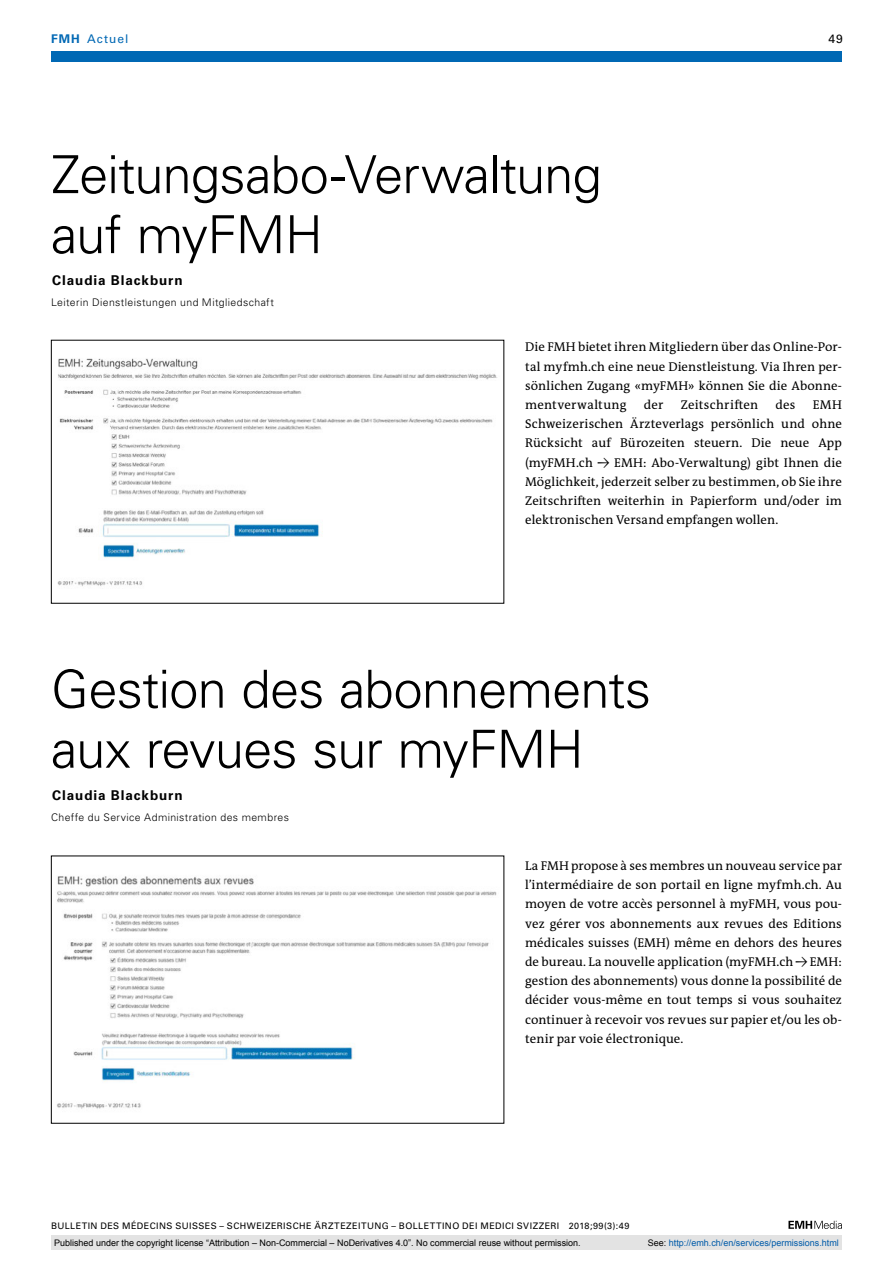
<style>
.page{position:relative;width:893px;height:1263px;background:#fff}
.page>*{position:absolute;margin:0;border:0;box-sizing:border-box;transform-origin:0 0}
.t1{font:300 52.5px/60px "Univers LT Std";letter-spacing:-.02em;color:#000}
.t2{font:700 13.5px "Univers LT Std";letter-spacing:.065em;color:#000}
.t3{font:12.75px/19.2px "The Antiqua B W5 Plain";letter-spacing:.005em;color:#000;text-align:justify}
.t4{font:12.75px "The Antiqua B W5 Plain";letter-spacing:.025em;color:#000}
.t5{font:12px "Univers LT Std";letter-spacing:.085em;color:#0068b4}
.t6{font:12px "Univers LT Std";color:#000}
.t7{font:300 10.5px "Univers LT Std";letter-spacing:.04em;color:#000}
.t8{font:9px "Arial";color:#000}
.t9{font:9px "Univers LT Std";letter-spacing:.05em;color:#000}
.t10{font:9px "Arial";color:#005ba9}
.s1{font-weight:700}
.s2{color:#000}
</style>
<div class="page">
<svg style="left:788px;top:1221px;width:54px;height:8px"></svg>
<img style="left:57px;top:358px;width:440px;height:228px">
<img style="left:57px;top:876px;width:440px;height:233px">
<div style="left:51px;top:51px;width:791px;height:11px;background:#0068b4"></div>
<div style="left:51px;top:1235px;width:791px;height:15px;background:#e3e3e3"></div>
<p class="t5" style="left:51px;top:31px;width:79px"><span class="s1">FMH</span> Actuel</p>
<p class="t6" style="left:829px;top:31px;width:16px">49</p>
<h1 class="t1" style="left:51px;top:145px;width:552px">Zeitungsabo-Verwaltung auf myFMH</h1>
<p class="t2" style="left:52px;top:272px;width:132px">Claudia Blackburn</p>
<p class="t7" style="left:51px;top:296px;width:224px">Leiterin Dienstleistungen und Mitgliedschaft</p>
<p class="t3" style="left:525px;top:338px;width:318px">Die FMH bietet ihren Mitgliedern über das Online-Por&shy;tal myfmh.ch eine neue Dienstleistung. Via Ihren per&shy;sönlichen Zugang «myFMH» können Sie die Abonne&shy;mentverwaltung</p>
<p class="t3" style="left:644px;top:395px;width:21px">der</p>
<p class="t4" style="left:681px;top:396px;width:79px">Zeitschriften</p>
<p class="t3" style="left:775px;top:395px;width:22px">des</p>
<p class="t3" style="left:525px;top:395px;width:318px;text-indent:288px">EMH Schweizerischen Ärzteverlags persönlich und ohne Rücksicht auf Bürozeiten steuern. Die neue App (myFMH.ch → EMH: Abo-Verwaltung) gibt Ihnen die Möglichkeit, jederzeit selber zu bestimmen, ob Sie ihre Zeitschriften weiterhin in Papierform und/oder im elektronischen Versand empfangen wollen.</p>
<h1 class="t1" style="left:51px;top:659px;width:602px">Gestion des abonnements aux revues sur myFMH</h1>
<p class="t2" style="left:52px;top:787px;width:132px">Claudia Blackburn</p>
<p class="t7" style="left:51px;top:811px;width:239px">Cheffe du Service Administration des membres</p>
<p class="t3" style="left:525px;top:856px;width:318px">La FMH propose à ses membres un nouveau service par l’intermédiaire de son portail en ligne myfmh.ch. Au moyen de votre accès personnel à myFMH, vous pou&shy;vez gérer vos abonnements aux revues des Editions médicales suisses (EMH) même en dehors des heures de bureau. La nouvelle application (myFMH.ch → EMH: gestion des abonnements) vous donne la possibilité de décider vous-même en tout temps si vous souhaitez continuer à recevoir vos revues sur papier et/ou les ob&shy;tenir par voie électronique.</p>
<p class="t9" style="left:51px;top:1220px;width:580px">BULLETIN DES MÉDECINS SUISSES – SCHWEIZERISCHE ÄRZTEZEITUNG – BOLLETTINO DEI MEDICI SVIZZERI 2018;99(3):49</p>
<p class="t8" style="left:54px;top:1237px;width:528px">Published under the copyright license “Attribution – Non-Commercial – NoDerivatives 4.0”. No commercial reuse without permission.</p>
<p class="t10" style="left:648px;top:1237px;width:193px"><span class="s2">See:</span> http://emh.ch/en/services/permissions.html</p>
</div>
